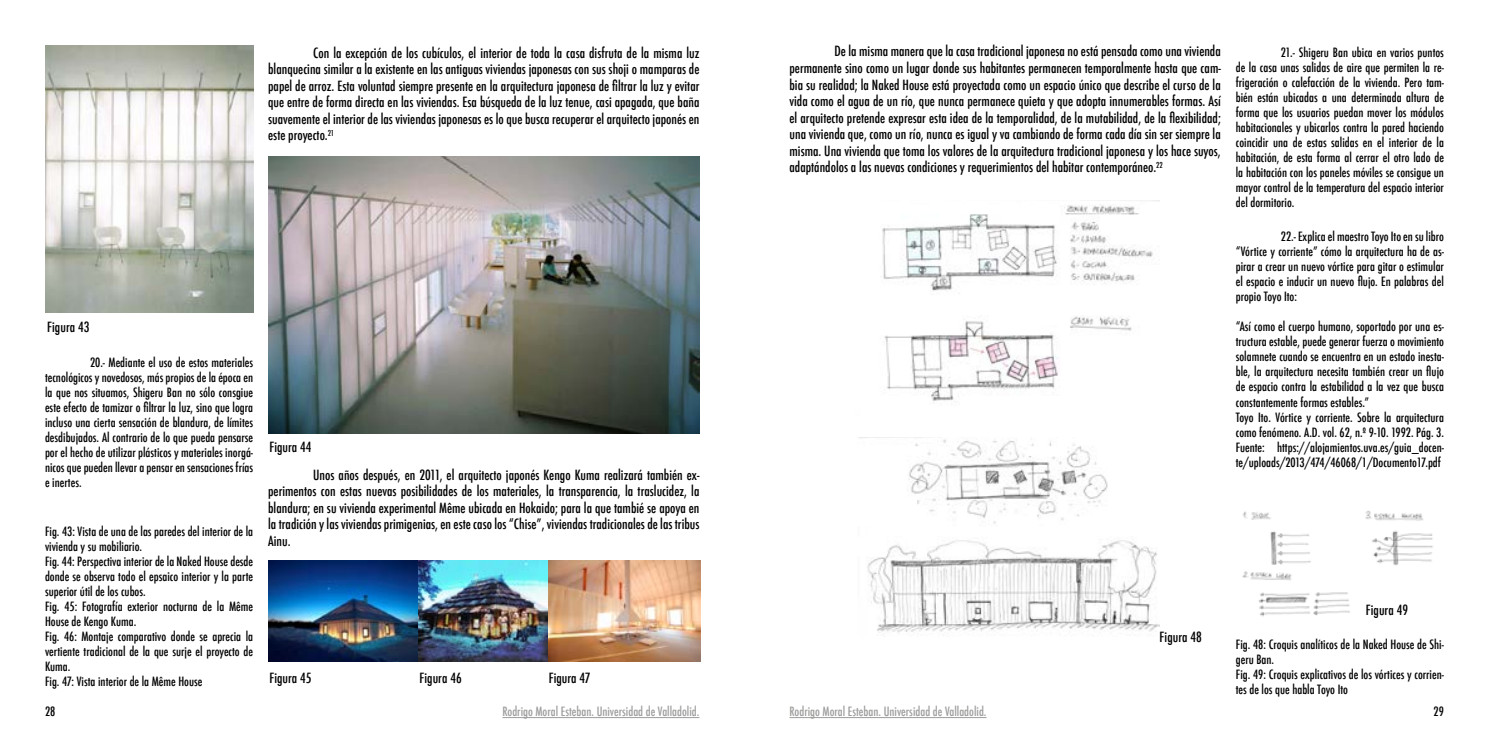
<style>
.page{position:relative;width:1489px;height:745px;background:#fff}
.page>*{position:absolute;margin:0;border:0;box-sizing:border-box;transform-origin:0 0}
.t1{font:500 condensed 13.75px/16.5px "Futura";color:#000;text-align:justify}
.t2{font:500 condensed 12.5px/15px "Futura";color:#000;text-align:justify}
.t3{font:500 condensed 12.5px "Futura";color:#9d9d9c}
</style>
<div class="page">
<img style="left:45px;top:45px;width:208px;height:267px">
<img style="left:268px;top:156px;width:431px;height:277px">
<img style="left:268px;top:560px;width:432px;height:101px">
<hr style="left:789px;top:716px;width:197px;height:1px;background:#9d9d9c">
<hr style="left:502px;top:716px;width:197px;height:1px;background:#9d9d9c">
<img style="left:1242px;top:511px;width:108px;height:105px">
<img style="left:1365px;top:511px;width:68px;height:55px">
<img style="left:882px;top:200px;width:277px;height:202px">
<img style="left:858px;top:437px;width:301px;height:198px">
<p class="t1" style="left:789px;top:43px;width:433px;text-indent:45px">De la misma manera que la casa tradicional japonesa no está pensada como una vivienda permanente sino como un lugar donde sus habitantes permanecen temporalmente hasta que cam&shy;bia su realidad; la Naked House está proyectada como un espacio único que describe el curso de la vida como el agua de un río, que nunca permanece quieta y que adopta innumerables formas. Así el arquitecto pretende expresar esta idea de la temporalidad, de la mutabilidad, de la flexibilidad; una vivienda que, como un río, nunca es igual y va cambiando de forma cada día sin ser siempre la misma. Una vivienda que toma los valores de la arquitectura tradicional japonesa y los hace suyos, adaptándolos a las nuevas condiciones y requerimientos del habitar contemporáneo.<sup>22</sup></p>
<p class="t1" style="left:268px;top:44px;width:433px;text-indent:45px">Con la excepción de los cubículos, el interior de toda la casa disfruta de la misma luz blanquecina similar a la existente en las antiguas viviendas japonesas con sus shoji o mamparas de papel de arroz. Esta voluntad siempre presente en la arquitectura japonesa de filtrar la luz y evitar que entre de forma directa en las viviendas. Esa búsqueda de la luz tenue, casi apagada, que baña suavemente el interior de las viviendas japonesas es lo que busca recuperar el arquitecto japonés en este proyecto.<sup>21</sup></p>
<p class="t2" style="left:1235px;top:45px;width:210px;text-indent:45px">21.- Shigeru Ban ubica en varios puntos de la casa unas salidas de aire que permiten la re&shy;frigeración o calefacción de la vivienda. Pero tam&shy;bién están ubicadas a una determinada altura de forma que los usuarios puedan mover los módulos habitacionales y ubicarlos contra la pared haciendo coincidir una de estas salidas en el interior de la habitación, de esta forma al cerrar el otro lado de la habitación con los paneles móviles se consigue un mayor control de la temperatura del espacio interior del dormitorio.</p>
<p class="t2" style="left:1235px;top:229px;width:210px;text-indent:45px">22.- Explica el maestro Toyo Ito en su libro “Vórtice y corriente” cómo la arquitectura ha de as&shy;pirar a crear un nuevo vórtice para gitar o estimular el espacio e inducir un nuevo flujo. En palabras del propio Toyo Ito:</p>
<p class="t2" style="left:1235px;top:319px;width:210px;text-align:left">“Así como el cuerpo humano, soportado por una es&shy;tructura estable, puede generar fuerza o movimiento solamnete cuando se encuentra en un estado inesta&shy;ble, la arquitectura necesita también crear un flujo de espacio contra la estabilidad a la vez que busca constantemente formas estables.”<br>Toyo Ito. Vórtice y corriente. Sobre la arquitectura como fenómeno. A.D. vol. 62, n.º 9-10. 1992. Pág. 3.<br>Fuente: https://alojamientos.uva.es/guia_docen&shy;te/uploads/2013/474/46068/1/Documento17.pdf</p>
<p class="t1" style="left:47px;top:318px;width:44px">Figura 43</p>
<p class="t2" style="left:45px;top:355px;width:210px;text-indent:45px">20.- Mediante el uso de estos materiales tecnológicos y novedosos, más propios de la época en la que nos situamos, Shigeru Ban no sólo consgiue este efecto de tamizar o filtrar la luz, sino que logra incluso una cierta sensación de blandura, de límites desdibujados. Al contrario de lo que pueda pensarse por el hecho de utilizar plásticos y materiales inorgá&shy;nicos que pueden llevar a pensar en sensaciones frías e inertes.</p>
<p class="t1" style="left:269px;top:438px;width:44px">Figura 44</p>
<p class="t1" style="left:268px;top:466px;width:433px;text-indent:45px">Unos años después, en 2011, el arquitecto japonés Kengo Kuma realizará también ex&shy;perimentos con estas nuevas posibilidades de los materiales, la transparencia, la traslucidez, la blandura; en su vivienda experimental Même ubicada en Hokaido; para la que tambié se apoya en la tradición y las viviendas primigenias, en este caso los “Chise”, viviendas tradicionales de las tribus Ainu.</p>
<p class="t2" style="left:45px;top:523px;width:210px;text-align:left">Fig. 43: Vista de una de las paredes del interior de la vivienda y su mobiliario.<br>Fig. 44: Perspectiva interior de la Naked House desde donde se observa todo el epsaico interior y la parte superior útil de los cubos.<br>Fig. 45: Fotografía exterior nocturna de la Même House de Kengo Kuma.<br>Fig. 46: Montaje comparativo donde se aprecia la vertiente tradicional de la que surje el proyecto de Kuma.<br>Fig. 47: Vista interior de la Même House</p>
<p class="t2" style="left:45px;top:703px;width:12px">28</p>
<p class="t2" style="left:1433px;top:703px;width:12px">29</p>
<p class="t1" style="left:1365px;top:601px;width:44px">Figura 49</p>
<p class="t1" style="left:1159px;top:628px;width:44px">Figura 48</p>
<p class="t2" style="left:1235px;top:636px;width:210px;text-align:left">Fig. 48: Croquis analíticos de la Naked House de Shi&shy;geru Ban.<br>Fig. 49: Croquis explicativos de los vórtices y corrien&shy;tes de los que habla Toyo Ito</p>
<p class="t1" style="left:269px;top:669px;width:44px">Figura 45</p>
<p class="t1" style="left:419px;top:669px;width:44px">Figura 46</p>
<p class="t1" style="left:549px;top:669px;width:43px">Figura 47</p>
<p class="t3" style="left:502px;top:703px;width:198px">Rodrigo Moral Esteban. Universidad de Valladolid.</p>
<p class="t3" style="left:789px;top:703px;width:198px">Rodrigo Moral Esteban. Universidad de Valladolid.</p>
</div>
